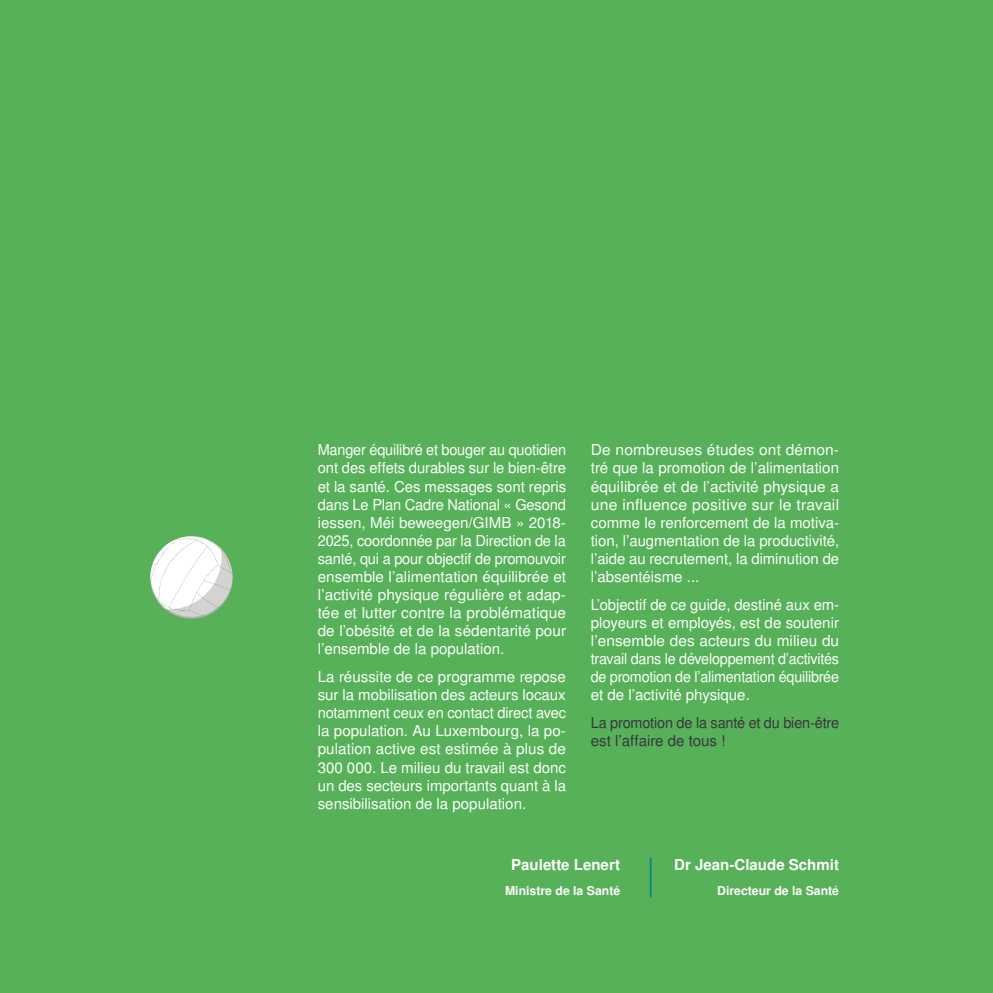
<style>
.page{position:relative;width:993px;height:993px;background:#fff}
.page>*{position:absolute;margin:0;border:0;box-sizing:border-box;transform-origin:0 0}
.t1{font:15.05px/18px "Nimbus Sans LOT";color:#fff;text-align:justify}
.t2{font:15.05px/18px "Nimbus Sans LOT";color:#fff;text-align:justify;scale:.96 1}
.t3{font:15.05px/18px "Nimbus Sans LOT";letter-spacing:-.01em;color:#3d3443;scale:.96 1}
.t4{font:700 15.05px "Nimbus Sans LOT";color:#fff}
.t5{font:700 12.25px "Nimbus Sans LOT";color:#fff}
</style>
<div class="page">
<div style="left:0;top:0;width:992px;height:992px;background:#56b158"></div>
<svg style="left:150px;top:537px;width:82px;height:81px"></svg>
<hr style="left:649px;top:857px;width:2px;height:39px;background:#008496">
<p class="t2" style="left:317px;top:441px;width:260px">Manger équilibré et bouger au quotidien ont des effets durables sur le bien-être et la santé. Ces messages sont repris dans Le Plan Cadre National « Gesond iessen, Méi beweegen/GIMB » 2018- 2025, coordonnée par la Direction de la santé, qui a pour objectif de promouvoir ensemble l’alimentation équilibrée et l’activité physique régulière et adap&shy;tée et lutter contre la problématique de l’obésité et de la sédentarité pour l’ensemble de la population.</p>
<p class="t1" style="left:317px;top:668px;width:250px">La réussite de ce programme repose sur la mobilisation des acteurs locaux notamment ceux en contact direct avec la population. Au Luxembourg, la po&shy;pulation active est estimée à plus de 300 000. Le milieu du travail est donc un des secteurs importants quant à la sensibilisation de la population.</p>
<p class="t1" style="left:590px;top:441px;width:250px">De nombreuses études ont démon&shy;tré que la promotion de l’alimentation équilibrée et de l’activité physique a une influence positive sur le travail comme le renforcement de la motiva&shy;tion, l’augmentation de la productivité, l’aide au recrutement, la diminution de l’absentéisme ...</p>
<p class="t1" style="left:590px;top:595px;width:250px">L’objectif de ce guide, destiné aux em&shy;ployeurs et employés, est de soutenir l’ensemble des acteurs du milieu du travail dans le développement d’activités de promotion de l’alimentation équilibrée et de l’activité physique.</p>
<p class="t3" style="left:590px;top:714px;width:260px">La promotion de la santé et du bien-être est l’affaire de tous !</p>
<p class="t4" style="left:511px;top:855px;width:110px">Paulette Lenert</p>
<p class="t5" style="left:505px;top:883px;width:117px">Ministre de la Santé</p>
<p class="t4" style="left:674px;top:855px;width:166px">Dr Jean-Claude Schmit</p>
<p class="t5" style="left:717px;top:883px;width:123px">Directeur de la Santé</p>
</div>
